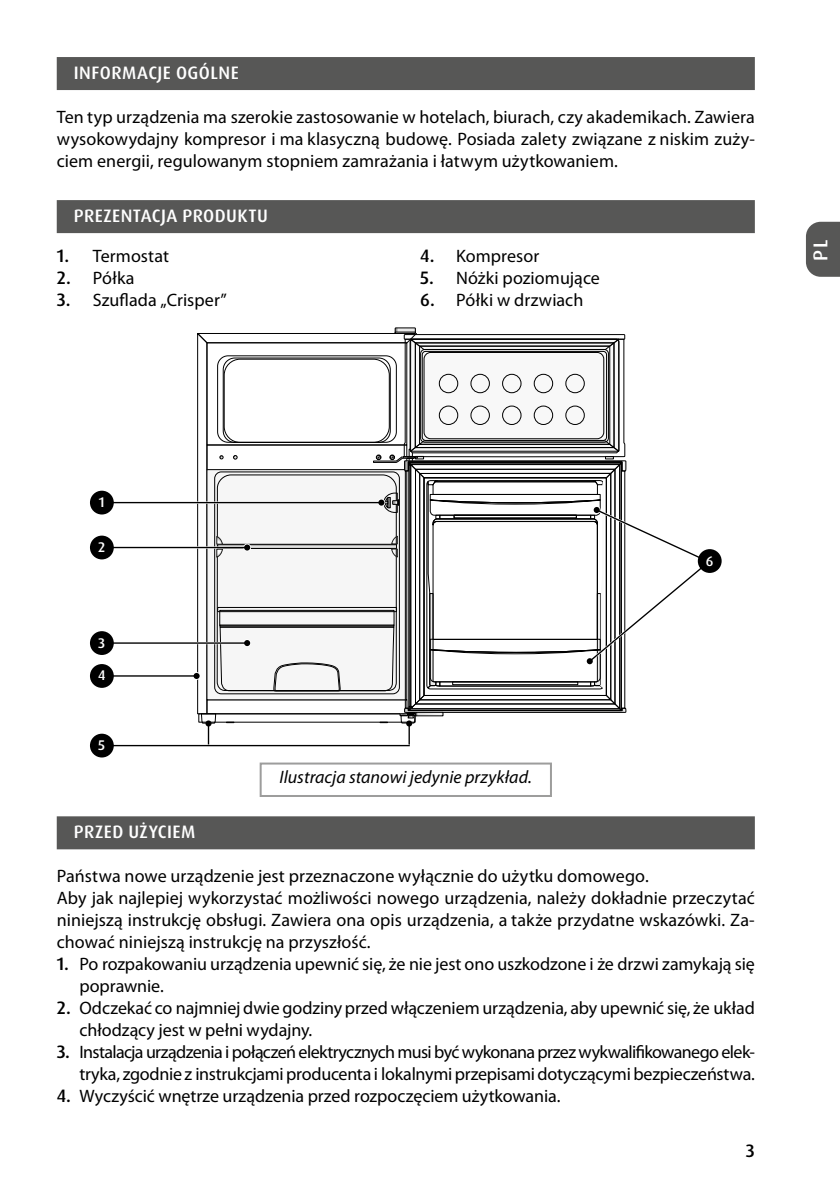
<style>
.page{position:relative;width:840px;height:1191px;background:#fff}
.page>*{position:absolute;margin:0;border:0;box-sizing:border-box;transform-origin:0 0}
.t1{font:500 20px "Dax Pro";color:#fff}
.t2{font:18px/22px "Myriad Pro";color:#000}
.t3{font:18px/22px "Myriad Pro";letter-spacing:-.02em;color:#000;text-align:right}
.t4{font:500 18px "Dax Pro";letter-spacing:.025em;color:#fff}
.t5{font:italic 18px "Myriad Pro";letter-spacing:.005em;color:#000}
.t6{font:500 18px "Dax Pro";color:#000}
.t7{font:500 14px "Dax Pro";color:#fff}
.s1{font-family:"Dax Pro";font-weight:500}
</style>
<div class="page">
<svg style="left:806px;top:222px;width:33px;height:55px;background:#5f5f5e"></svg>
<div style="left:57px;top:57px;width:697px;height:33px;background:#575756"></div>
<div style="left:57px;top:200px;width:697px;height:33px;background:#575756"></div>
<div style="left:57px;top:816px;width:697px;height:33px;background:#575756"></div>
<div style="left:259px;top:762px;width:292px;height:35px;border:2px solid #9d9d9c"></div>
<hr style="left:108px;top:502px;width:273px;height:1px;background:#000">
<hr style="left:108px;top:547px;width:139px;height:1px;background:#000">
<hr style="left:108px;top:642px;width:139px;height:2px;background:#000">
<hr style="left:108px;top:675px;width:88px;height:1px;background:#000">
<svg style="left:193px;top:327px;width:513px;height:418px"></svg>
<hr style="left:108px;top:744px;width:301px;height:2px;background:#fff">
<hr style="left:108px;top:745px;width:301px;height:1px;background:#000">
<div style="left:90px;top:491px;width:24px;height:23px;background:#000;border-radius:50%"></div>
<div style="left:90px;top:535px;width:24px;height:24px;background:#000;border-radius:50%"></div>
<div style="left:90px;top:631px;width:24px;height:24px;background:#000;border-radius:50%"></div>
<div style="left:90px;top:664px;width:24px;height:24px;background:#000;border-radius:50%"></div>
<div style="left:697px;top:549px;width:24px;height:24px;background:#000;border-radius:50%"></div>
<div style="left:90px;top:733px;width:24px;height:24px;background:#000;border-radius:50%"></div>
<p class="t4" style="left:74px;top:61px;width:166px">INFORMACJE OGÓLNE</p>
<p class="t2" style="left:57px;top:106px;width:699px;text-align:justify">Ten typ urządzenia ma szerokie zastosowanie w hotelach, biurach, czy akademikach. Zawiera wysokowydajny kompresor i ma klasyczną budowę. Posiada zalety związane z niskim zuży&shy;ciem energii, regulowanym stopniem zamrażania i łatwym użytkowaniem.</p>
<p class="t4" style="left:74px;top:204px;width:195px">PREZENTACJA PRODUKTU</p>
<p class="t2" style="left:57px;top:245px;width:114px"><span class="s1">1.</span> Termostat</p>
<p class="t2" style="left:57px;top:267px;width:79px"><span class="s1">2.</span> Półka</p>
<p class="t2" style="left:57px;top:289px;width:171px"><span class="s1">3.</span> Szuflada „Crisper”</p>
<p class="t2" style="left:420px;top:245px;width:121px"><span class="s1">4.</span> Kompresor</p>
<p class="t2" style="left:420px;top:267px;width:181px"><span class="s1">5.</span> Nóżki poziomujące</p>
<p class="t2" style="left:420px;top:289px;width:165px"><span class="s1">6.</span> Półki w drzwiach</p>
<p class="t1" style="left:807px;top:261px;width:23px;rotate:-90deg">PL</p>
<p class="t7" style="left:99px;top:493px;width:7px">1</p>
<p class="t7" style="left:98px;top:538px;width:9px">2</p>
<p class="t7" style="left:98px;top:633px;width:8px">3</p>
<p class="t7" style="left:98px;top:666px;width:9px">4</p>
<p class="t7" style="left:98px;top:736px;width:8px">5</p>
<p class="t5" style="left:279px;top:767px;width:254px">Ilustracja stanowi jedynie przykład.</p>
<p class="t7" style="left:705px;top:551px;width:9px">6</p>
<p class="t4" style="left:74px;top:820px;width:123px">PRZED UŻYCIEM</p>
<p class="t2" style="left:57px;top:865px;width:699px">Państwa nowe urządzenie jest przeznaczone wyłącznie do użytku domowego.<br>Aby jak najlepiej wykorzystać możliwości nowego urządzenia, należy dokładnie przeczytać niniejszą instrukcję obsługi. Zawiera ona opis urządzenia, a także przydatne wskazówki. Za&shy;chować niniejszą instrukcję na przyszłość.</p>
<p class="t2" style="left:79px;top:953px;width:676px;text-indent:-23px"><span class="s1">1.</span> Po rozpakowaniu urządzenia upewnić się, że nie jest ono uszkodzone i że drzwi zamykają się poprawnie.</p>
<p class="t2" style="left:79px;top:997px;width:676px;text-indent:-23px"><span class="s1">2.</span> Odczekać co najmniej dwie godziny przed włączeniem urządzenia, aby upewnić się, że układ chłodzący jest w pełni wydajny.</p>
<p class="t3" style="left:57px;top:1041px;width:699px"><span class="s1">3.</span> Instalacja urządzenia i połączeń elektrycznych musi być wykonana przez wykwalifikowanego elek&shy;tryka, zgodnie z instrukcjami producenta i lokalnymi przepisami dotyczącymi bezpieczeństwa.</p>
<p class="t2" style="left:57px;top:1085px;width:505px"><span class="s1">4.</span> Wyczyścić wnętrze urządzenia przed rozpoczęciem użytkowania.</p>
<p class="t6" style="left:745px;top:1139px;width:10px">3</p>
</div>
